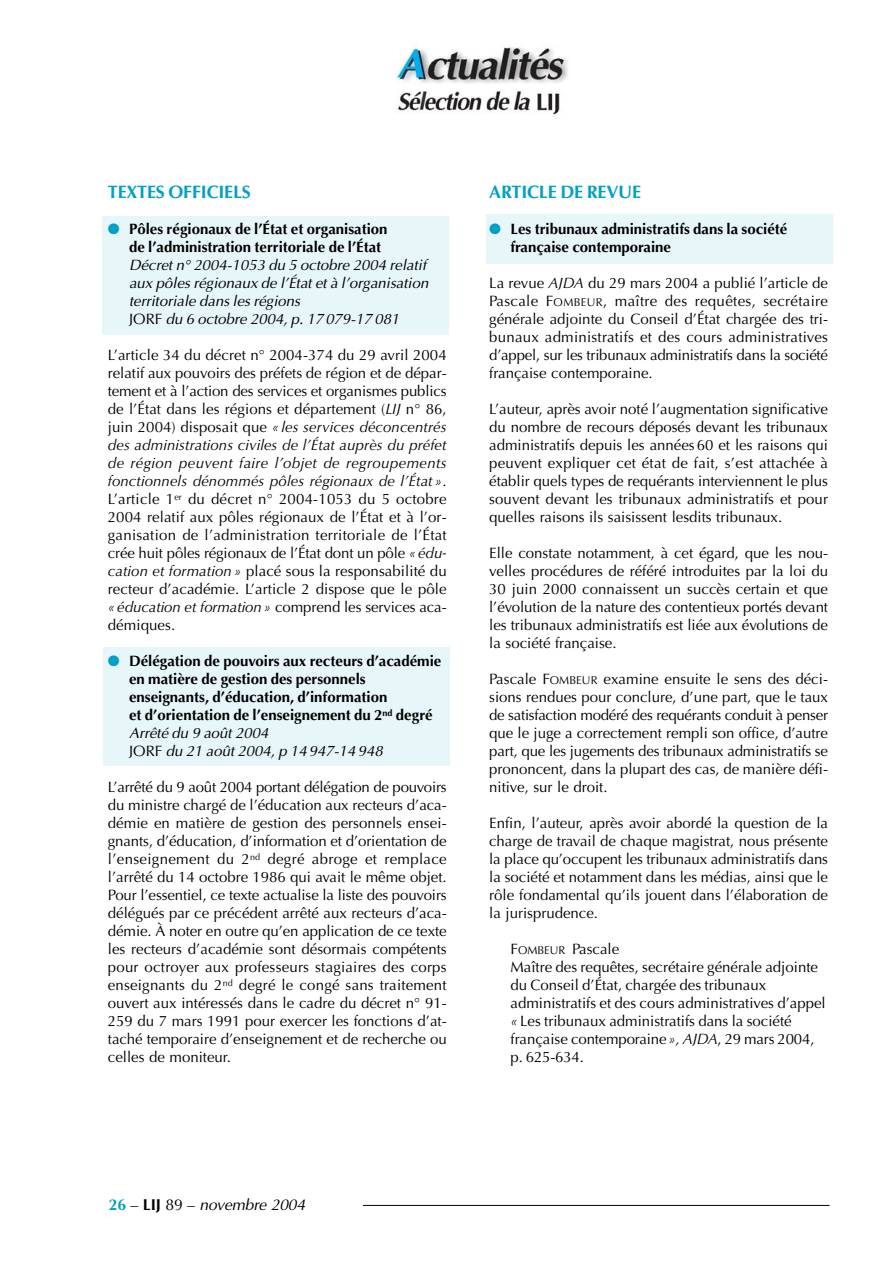
<style>
.page{position:relative;width:893px;height:1263px;background:#fff}
.page>*{position:absolute;margin:0;border:0;box-sizing:border-box;transform-origin:0 0}
.t1{font:700 18px "Optima";letter-spacing:-.01em;color:#02a0c6}
.t2{font:italic 15.75px "Optima";letter-spacing:-.01em;color:#000}
.t3{font:15px/18px "Optima";color:#000;text-align:justify}
.t4{font:700 15px/18px "Optima";color:#000}
.t5{font:italic 15px/18px "Optima";color:#000}
.s1{color:#02a0c6}
.s2{font-style:normal}
.s3{font-style:italic}
.s4{font-weight:400;font-style:italic}
.s5{font-weight:400}
.s6{font-size:11.25px}
.s7{font-weight:700;font-style:normal;color:#02a0c6}
.s8{font-weight:700;font-style:normal}
</style>
<div class="page">
<div style="left:102px;top:217px;width:346px;height:118px;background:#e6f6f9"></div>
<div style="left:103px;top:648px;width:346px;height:118px;background:#e6f6f9"></div>
<div style="left:486px;top:214px;width:346px;height:49px;background:#e6f6f9"></div>
<hr style="left:111px;top:1205px;width:718px;height:1px;background:#000">
<div style="left:107px;top:1196px;width:255px;height:32px;background:#fff"></div>
<img style="left:397px;top:47px;width:171px;height:68px">
<p class="t1" style="left:108px;top:184px;width:144px">TEXTES OFFICIELS</p>
<p class="t4" style="left:129px;top:221px;width:260px;text-indent:-21px"><span class="s1">●</span> Pôles régionaux de l’État et organisation de l’administration territoriale de l’État</p>
<p class="t5" style="left:129px;top:257px;width:301px">Décret n° 2004-1053 du 5 octobre 2004 relatif aux pôles régionaux de l’État et à l’organisation territoriale dans les régions<br><span class="s2">JORF</span> du 6 octobre 2004, p. 17 079-17 081</p>
<p class="t3" style="left:108px;top:347px;width:340px">L’article 34 du décret n° 2004-374 du 29 avril 2004 relatif aux pouvoirs des préfets de région et de dépar&shy;tement et à l’action des services et organismes publics de l’État dans les régions et département (<span class="s3">LIJ</span> n° 86, juin 2004) disposait que <span class="s3">« les services déconcentrés des administrations civiles de l’État auprès du préfet de région peuvent faire l’objet de regroupements fonctionnels dénommés pôles régionaux de l’État »</span>.<br>L’article 1<sup>er</sup> du décret n° 2004-1053 du 5 octobre 2004 relatif aux pôles régionaux de l’État et à l’or&shy;ganisation de l’administration territoriale de l’État crée huit pôles régionaux de l’État dont un pôle <span class="s3">«édu&shy;cation et formation »</span> placé sous la responsabilité du recteur d’académie. L’article 2 dispose que le pôle <span class="s3">«éducation et formation»</span> comprend les services aca&shy;démiques.</p>
<p class="t4" style="left:129px;top:653px;width:314px;text-indent:-21px"><span class="s1">●</span> Délégation de pouvoirs aux recteurs d’académie en matière de gestion des personnels enseignants, d’éducation, d’information<br>et d’orientation de l’enseignement du 2<sup>nd</sup> degré <span class="s4">Arrêté du 9 août 2004<br></span><span class="s5">JORF</span> <span class="s4">du 21 août 2004, p 14 947-14 948</span></p>
<p class="t3" style="left:108px;top:779px;width:340px">L’arrêté du 9 août 2004 portant délégation de pouvoirs du ministre chargé de l’éducation aux recteurs d’aca&shy;démie en matière de gestion des personnels ensei&shy;gnants, d’éducation, d’information et d’orientation de l’enseignement du 2<sup>nd</sup> degré abroge et remplace l’arrêté du 14 octobre 1986 qui avait le même objet.<br>Pour l’essentiel, ce texte actualise la liste des pouvoirs délégués par ce précédent arrêté aux recteurs d’aca&shy;démie. À noter en outre qu’en application de ce texte les recteurs d’académie sont désormais compétents pour octroyer aux professeurs stagiaires des corps enseignants du 2<sup>nd</sup> degré le congé sans traitement ouvert aux intéressés dans le cadre du décret n° 91- 259 du 7 mars 1991 pour exercer les fonctions d’at&shy;taché temporaire d’enseignement et de recherche ou celles de moniteur.</p>
<p class="t1" style="left:489px;top:184px;width:153px">ARTICLE DE REVUE</p>
<p class="t4" style="left:510px;top:221px;width:278px;text-indent:-21px"><span class="s1">●</span> Les tribunaux administratifs dans la société française contemporaine</p>
<p class="t3" style="left:489px;top:275px;width:340px">La revue <span class="s3">AJDA</span> du 29 mars 2004 a publié l’article de Pascale F<span class="s6">OMBEUR</span>, maître des requêtes, secrétaire générale adjointe du Conseil d’État chargée des tri&shy;bunaux administratifs et des cours administratives d’appel, sur les tribunaux administratifs dans la société française contemporaine.</p>
<p class="t3" style="left:489px;top:401px;width:340px">L’auteur, après avoir noté l’augmentation significative du nombre de recours déposés devant les tribunaux administratifs depuis les années 60 et les raisons qui peuvent expliquer cet état de fait, s’est attachée à établir quels types de requérants interviennent le plus souvent devant les tribunaux administratifs et pour quelles raisons ils saisissent lesdits tribunaux.</p>
<p class="t3" style="left:489px;top:545px;width:340px">Elle constate notamment, à cet égard, que les nou&shy;velles procédures de référé introduites par la loi du 30 juin 2000 connaissent un succès certain et que l’évolution de la nature des contentieux portés devant les tribunaux administratifs est liée aux évolutions de la société française.</p>
<p class="t3" style="left:489px;top:671px;width:340px">Pascale F<span class="s6">OMBEUR</span> examine ensuite le sens des déci&shy;sions rendues pour conclure, d’une part, que le taux de satisfaction modéré des requérants conduit à penser que le juge a correctement rempli son office, d’autre part, que les jugements des tribunaux administratifs se prononcent, dans la plupart des cas, de manière défi&shy;nitive, sur le droit.</p>
<p class="t3" style="left:489px;top:815px;width:340px">Enfin, l’auteur, après avoir abordé la question de la charge de travail de chaque magistrat, nous présente la place qu’occupent les tribunaux administratifs dans la société et notamment dans les médias, ainsi que le rôle fondamental qu’ils jouent dans l’élaboration de la jurisprudence.</p>
<p class="t3" style="left:510px;top:941px;width:317px;text-align:left">F<span class="s6">OMBEUR</span> Pascale<br>Maître des requêtes, secrétaire générale adjointe du Conseil d’État, chargée des tribunaux administratifs et des cours administratives d’appel <span class="s3">«</span> Les tribunaux administratifs dans la société française contemporaine<span class="s3">», AJDA</span>, 29 mars 2004, p. 625-634.</p>
<p class="t2" style="left:109px;top:1198px;width:198px"><span class="s7">26</span> <span class="s2">–</span> <span class="s8">LIJ</span> <span class="s2">89 –</span> novembre 2004</p>
</div>
